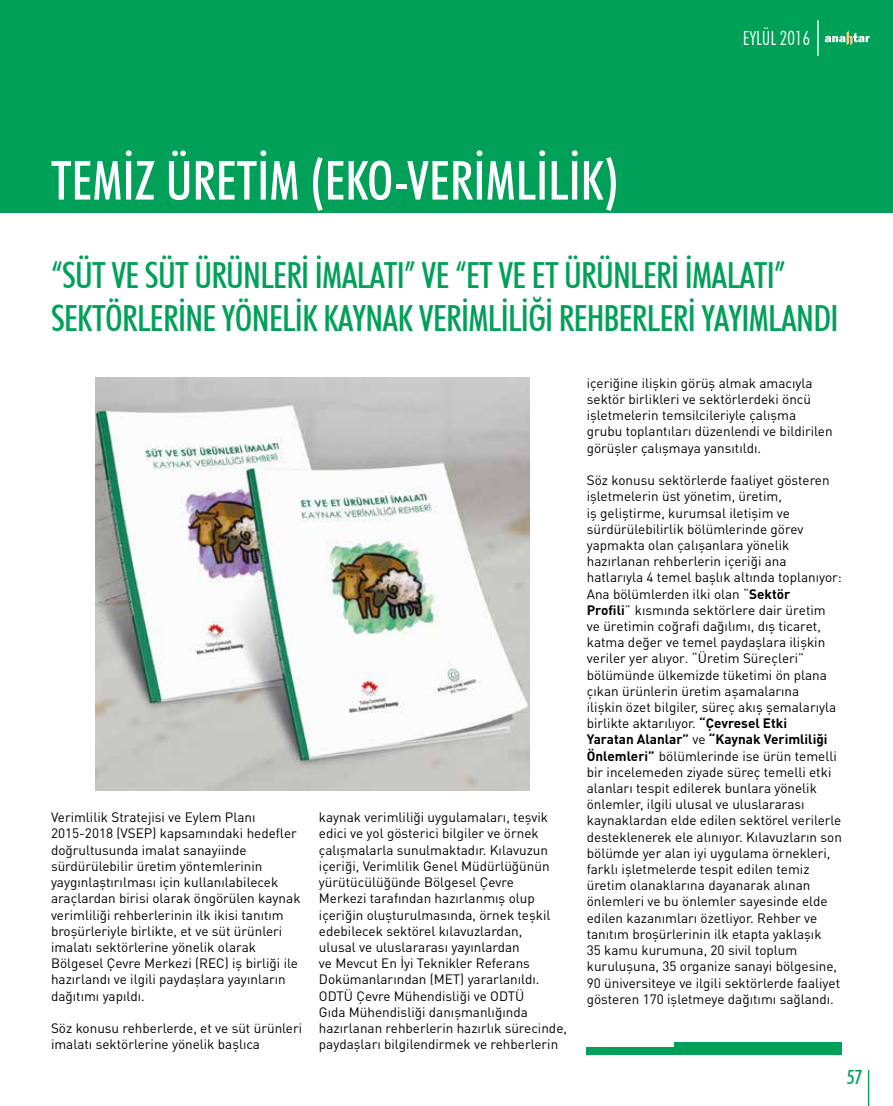
<style>
.page{position:relative;width:893px;height:1106px;background:#fff}
.page>*{position:absolute;margin:0;border:0;box-sizing:border-box;transform-origin:0 0}
.t1{font:500 condensed 54px "Futura BT";color:#fff}
.t2{font:500 condensed 36px/43.2px "Futura BT";letter-spacing:-.02em;color:#00a059}
.t3{font:300 condensed 19.5px "Futura BT";color:#fff}
.t4{font:500 condensed 19.5px "Futura BT";color:#00a059}
.t5{font:13.5px/16.2px "DIN Pro";color:#000}
.s1{font-weight:700}
.s2{font-style:inherit}
</style>
<div class="page">
<div style="left:0;top:0;width:893px;height:212px;background:#00a059"></div>
<svg style="left:825px;top:31px;width:44px;height:15px"></svg>
<svg style="left:817px;top:20px;width:2px;height:37px"></svg>
<svg style="left:868px;top:1069px;width:1px;height:37px"></svg>
<div style="left:587px;top:1047px;width:255px;height:7px;background:#00a059"></div>
<div style="left:675px;top:1041px;width:167px;height:8px;background:#00a059"></div>
<img style="left:95px;top:377px;width:435px;height:413px">
<h1 class="t1" style="left:51px;top:148px;width:569px">TEMİZ ÜRETİM (EKO-VERİMLİLİK)</h1>
<h3 class="t3" style="left:743px;top:26px;width:69px">EYLÜL 2016</h3>
<h3 class="t3" style="left:739px;top:26px;width:37px">MAYIS</h3>
<h2 class="t2" style="left:51px;top:253px;width:789px">“SÜT VE SÜT ÜRÜNLERİ İMALATI” VE “ET VE ET ÜRÜNLERİ İMALATI”<br>SEKTÖRLERİNE YÖNELİK KAYNAK VERİMLİLİĞİ REHBERLERİ YAYIMLANDI</h2>
<p class="t5" style="left:51px;top:808px;width:251px">Verimlilik Stratejisi ve Eylem Planı 2015-2018 (VSEP) kapsamındaki hedefler doğrultusunda imalat sanayiinde sürdürülebilir üretim yöntemlerinin yaygınlaştırılması için kullanılabilecek araçlardan birisi olarak öngörülen kaynak verimliliği rehberlerinin ilk ikisi tanıtım broşürleriyle birlikte, et ve süt ürünleri imalatı sektörlerine yönelik olarak Bölgesel Çevre Merkezi (REC) iş birliği ile hazırlandı ve ilgili paydaşlara yayınların dağıtımı yapıldı.</p>
<p class="t5" style="left:51px;top:1019px;width:253px">Söz konusu rehberlerde, et ve süt ürünleri imalatı sektörlerine yönelik başlıca</p>
<p class="t5" style="left:319px;top:808px;width:250px">kaynak verimliliği uygulamaları, teşvik edici ve yol gösterici bilgiler ve örnek çalışmalarla sunulmaktadır. Kılavuzun içeriği, Verimlilik Genel Müdürlüğünün yürütücülüğünde Bölgesel Çevre<br>Merkezi tarafından hazırlanmış olup içeriğin oluşturulmasında, örnek teşkil edebilecek sektörel kılavuzlardan,<br>ulusal ve uluslararası yayınlardan<br>ve Mevcut En İyi Teknikler Referans Dokümanlarından (MET) yararlanıldı.<br>ODTÜ Çevre Mühendisliği ve ODTÜ<br>Gıda Mühendisliği danışmanlığında hazırlanan rehberlerin hazırlık sürecinde, paydaşları bilgilendirmek ve rehberlerin</p>
<p class="t5" style="left:587px;top:374px;width:247px">içeriğine ilişkin görüş almak amacıyla sektör birlikleri ve sektörlerdeki öncü işletmelerin temsilcileriyle çalışma grubu toplantıları düzenlendi ve bildirilen görüşler çalışmaya yansıtıldı.</p>
<p class="t5" style="left:587px;top:471px;width:257px">Söz konusu sektörlerde faaliyet gösteren işletmelerin üst yönetim, üretim,<br>iş geliştirme, kurumsal iletişim ve sürdürülebilirlik bölümlerinde görev yapmakta olan çalışanlara yönelik hazırlanan rehberlerin içeriği ana hatlarıyla 4 temel başlık altında toplanıyor:<br>Ana bölümlerden ilki olan “<span class="s1">Sektör<br>Profili</span>” kısmında sektörlere dair üretim ve üretimin coğrafi dağılımı, dış ticaret, katma değer ve temel paydaşlara ilişkin veriler yer alıyor. “Üretim Süreçleri” bölümünde ülkemizde tüketimi ön plana çıkan ürünlerin üretim aşamalarına<br>ilişkin özet bilgiler, süreç akış şemalarıyla birlikte aktarılıyor. <span class="s1">“Çevresel Etki<br>Yaratan Alanlar”</span> ve <span class="s1">“Kaynak Verimliliği Önlemleri”</span> <span class="s2">bölümlerinde ise ürün temelli bir incelemeden ziyade süreç temelli etki alanları tespit edilerek bunlara yönelik önlemler, ilgili ulusal ve uluslararası</span></p>
<p class="t5" style="left:587px;top:812px;width:257px">kaynaklardan elde edilen sektörel verilerle desteklenerek ele alınıyor. Kılavuzların son bölümde yer alan iyi uygulama örnekleri, farklı işletmelerde tespit edilen temiz üretim olanaklarına dayanarak alınan önlemleri ve bu önlemler sayesinde elde edilen kazanımları özetliyor. Rehber ve tanıtım broşürlerinin ilk etapta yaklaşık<br>35 kamu kurumuna, 20 sivil toplum kuruluşuna, 35 organize sanayi bölgesine, 90 üniversiteye ve ilgili sektörlerde faaliyet gösteren 170 işletmeye dağıtımı sağlandı.</p>
<h3 class="t4" style="left:847px;top:1065px;width:17px">57</h3>
</div>
